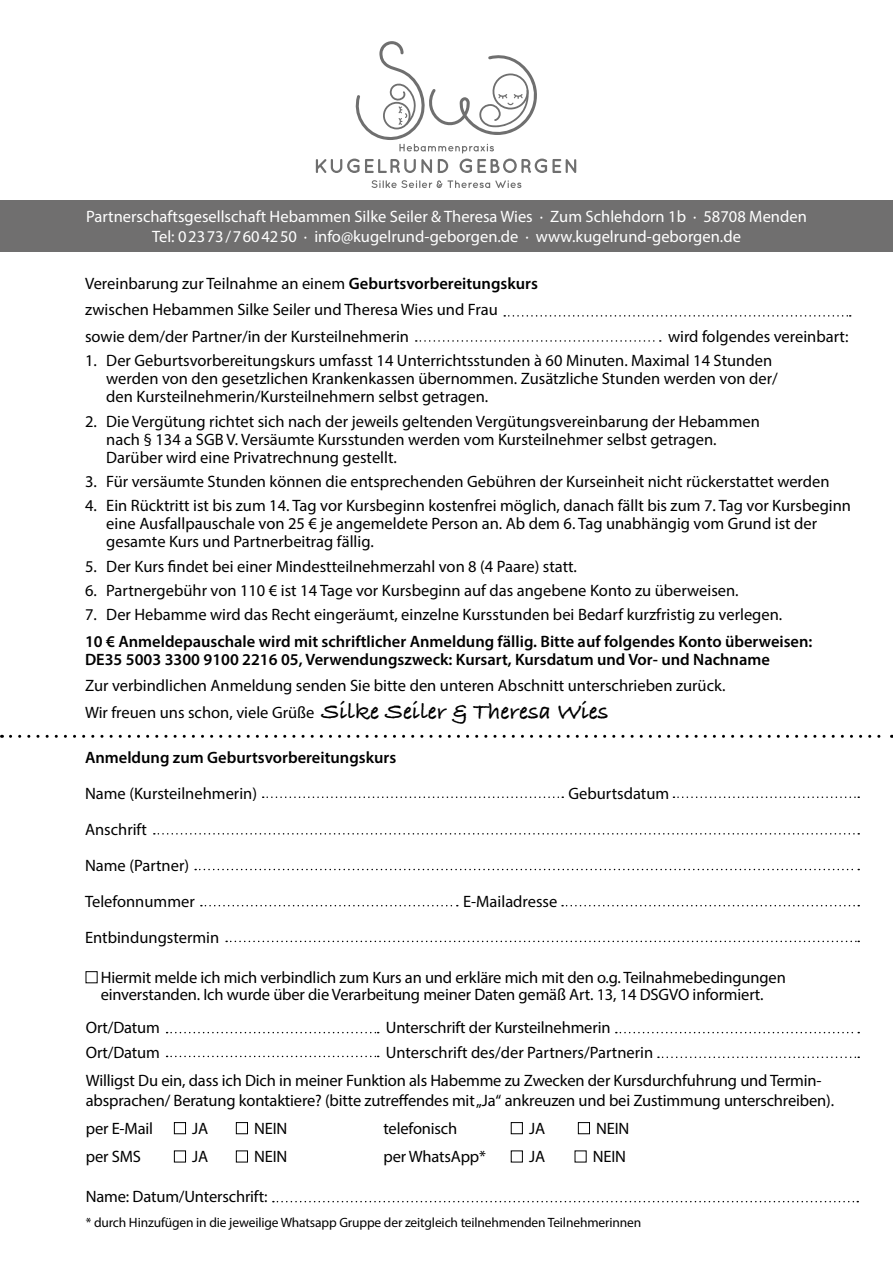
<style>
.page{position:relative;width:893px;height:1263px;background:#fff}
.page>*{position:absolute;margin:0;border:0;box-sizing:border-box;transform-origin:0 0}
.t1{font:16.5px/18px "Myriad Pro";color:#000}
.t2{font:600 16.5px/18px "Myriad Pro";color:#000}
.t3{font:16.5px/19.8px "Myriad Pro";color:#fff;text-align:center}
.t4{font:13.5px "Myriad Pro";letter-spacing:-.01em;color:#000}
.s1{font-weight:600}
.s2{font-family:"Bradley Hand ITCTT";font-weight:700;font-size:24px}
</style>
<div class="page">
<svg style="left:10px;top:735px;width:882px;height:3px"></svg>
<svg style="left:201px;top:905px;width:257px;height:1px"></svg>
<svg style="left:562px;top:905px;width:297px;height:1px"></svg>
<svg style="left:195px;top:869px;width:664px;height:1px"></svg>
<svg style="left:504px;top:315px;width:347px;height:2px"></svg>
<svg style="left:416px;top:340px;width:245px;height:2px"></svg>
<svg style="left:226px;top:941px;width:633px;height:1px"></svg>
<svg style="left:263px;top:796px;width:300px;height:2px"></svg>
<svg style="left:154px;top:833px;width:705px;height:1px"></svg>
<svg style="left:673px;top:796px;width:186px;height:2px"></svg>
<svg style="left:372px;top:180px;width:149px;height:8px"></svg>
<svg style="left:316px;top:41px;width:260px;height:132px"></svg>
<div style="left:0;top:200px;width:893px;height:51px;background:#706f6f"></div>
<div style="left:86px;top:971px;width:11px;height:12px;border:1px solid #000"></div>
<div style="left:174px;top:1122px;width:12px;height:12px;border:1px solid #000"></div>
<div style="left:236px;top:1122px;width:12px;height:12px;border:1px solid #000"></div>
<div style="left:511px;top:1122px;width:12px;height:12px;border:1px solid #000"></div>
<div style="left:578px;top:1122px;width:12px;height:12px;border:1px solid #000"></div>
<div style="left:174px;top:1151px;width:12px;height:11px;border:1px solid #000"></div>
<div style="left:236px;top:1151px;width:12px;height:11px;border:1px solid #000"></div>
<div style="left:511px;top:1151px;width:12px;height:11px;border:1px solid #000"></div>
<svg style="left:167px;top:1032px;width:212px;height:1px"></svg>
<svg style="left:616px;top:1032px;width:243px;height:1px"></svg>
<svg style="left:273px;top:1201px;width:585px;height:1px"></svg>
<svg style="left:658px;top:1056px;width:201px;height:2px"></svg>
<svg style="left:167px;top:1056px;width:212px;height:1px"></svg>
<p class="t3" style="left:86px;top:206px;width:722px">Partnerschaftsgesellschaft Hebammen Silke Seiler &amp; Theresa Wies · Zum Schlehdorn 1b · 58708 Menden<br>Tel: 02373/7604250 · info@kugelrund-geborgen.de · www.kugelrund-geborgen.de</p>
<p class="t1" style="left:85px;top:270px;width:454px;line-height:26.5px">Vereinbarung zur Teilnahme an einem <span class="s1">Geburtsvorbereitungskurs </span>zwischen Hebammen Silke Seiler und Theresa Wies und Frau sowie dem/der Partner/in der Kursteilnehmerin</p>
<p class="t1" style="left:668px;top:327px;width:182px">wird folgendes vereinbart:</p>
<p class="t1" style="left:106px;top:351px;width:673px;text-indent:-21px">1. Der Geburtsvorbereitungskurs umfasst 14 Unterrichtsstunden à 60 Minuten. Maximal 14 Stunden werden von den gesetzlichen Krankenkassen übernommen. Zusätzliche Stunden werden von der/ den Kursteilnehmerin/Kursteilnehmern selbst getragen.</p>
<p class="t1" style="left:106px;top:412px;width:655px;text-indent:-21px">2. Die Vergütung richtet sich nach der jeweils geltenden Vergütungsvereinbarung der Hebammen nach § 134 a SGB V. Versäumte Kursstunden werden vom Kursteilnehmer selbst getragen.<br>Darüber wird eine Privatrechnung gestellt.</p>
<p class="t1" style="left:85px;top:472px;width:746px">3. Für versäumte Stunden können die entsprechenden Gebühren der Kurseinheit nicht rückerstattet werden</p>
<p class="t1" style="left:106px;top:496px;width:746px;text-indent:-21px">4. Ein Rücktritt ist bis zum 14. Tag vor Kursbeginn kostenfrei möglich, danach fällt bis zum 7. Tag vor Kursbeginn eine Ausfallpauschale von 25 € je angemeldete Person an. Ab dem 6. Tag unabhängig vom Grund ist der gesamte Kurs und Partnerbeitrag fällig.</p>
<p class="t1" style="left:85px;top:557px;width:493px">5. Der Kurs findet bei einer Mindestteilnehmerzahl von 8 (4 Paare) statt.</p>
<p class="t1" style="left:85px;top:581px;width:655px">6. Partnergebühr von 110 € ist 14 Tage vor Kursbeginn auf das angebene Konto zu überweisen.</p>
<p class="t1" style="left:85px;top:606px;width:699px">7. Der Hebamme wird das Recht eingeräumt, einzelne Kursstunden bei Bedarf kurzfristig zu verlegen.</p>
<p class="t2" style="left:85px;top:632px;width:729px">10 € Anmeldepauschale wird mit schriftlicher Anmeldung fällig. Bitte auf folgendes Konto überweisen:<br>DE35 5003 3300 9100 2216 05, Verwendungszweck: Kursart, Kursdatum und Vor- und Nachname</p>
<p class="t1" style="left:85px;top:672px;width:642px;line-height:26.5px">Zur verbindlichen Anmeldung senden Sie bitte den unteren Abschnitt unterschrieben zurück.<br>Wir freuen uns schon, viele Grüße <span class="s2">Silke Seiler &amp; Theresa Wies</span></p>
<p class="t2" style="left:85px;top:747px;width:313px">Anmeldung zum Geburtsvorbereitungskurs</p>
<p class="t1" style="left:85px;top:784px;width:174px">Name (Kursteilnehmerin)</p>
<p class="t1" style="left:568px;top:784px;width:102px">Geburtsdatum</p>
<p class="t1" style="left:85px;top:811px;width:111px;line-height:36px">Anschrift<br>Name (Partner)<br>Telefonnummer</p>
<p class="t1" style="left:463px;top:892px;width:96px">E-Mailadresse</p>
<p class="t1" style="left:85px;top:928px;width:136px">Entbindungstermin</p>
<p class="t1" style="left:101px;top:969px;width:687px;line-height:16.5px">Hiermit melde ich mich verbindlich zum Kurs an und erkläre mich mit den o.g. Teilnahmebedingungen einverstanden. Ich wurde über die Verarbeitung meiner Daten gemäß Art. 13, 14 DSGVO informiert.</p>
<p class="t1" style="left:86px;top:1018px;width:76px">Ort/Datum</p>
<p class="t1" style="left:386px;top:1018px;width:226px">Unterschrift der Kursteilnehmerin</p>
<p class="t1" style="left:86px;top:1043px;width:76px">Ort/Datum</p>
<p class="t1" style="left:86px;top:1037px;width:737px;line-height:28.3px;text-indent:300px">Unterschrift des/der Partners/Partnerin<br>Willigst Du ein, dass ich Dich in meiner Funktion als Habemme zu Zwecken der Kursdurchfuhrung und Termin-</p>
<p class="t1" style="left:86px;top:1086px;width:750px;line-height:28.3px">absprachen/ Beratung kontaktiere? (bitte zutreffendes mit „Ja“ ankreuzen und bei Zustimmung unterschreiben). per E-Mail</p>
<p class="t1" style="left:192px;top:1119px;width:18px">JA</p>
<p class="t1" style="left:254px;top:1119px;width:35px">NEIN</p>
<p class="t1" style="left:383px;top:1119px;width:75px">telefonisch</p>
<p class="t1" style="left:529px;top:1119px;width:18px">JA</p>
<p class="t1" style="left:596px;top:1119px;width:35px">NEIN</p>
<p class="t1" style="left:86px;top:1147px;width:57px">per SMS</p>
<p class="t1" style="left:192px;top:1147px;width:18px">JA</p>
<p class="t1" style="left:254px;top:1147px;width:35px">NEIN</p>
<p class="t1" style="left:383px;top:1147px;width:104px">per WhatsApp*</p>
<p class="t1" style="left:529px;top:1147px;width:18px">JA</p>
<p class="t1" style="left:593px;top:1147px;width:35px">NEIN</p>
<p class="t1" style="left:86px;top:1187px;width:183px">Name: Datum/Unterschrift:</p>
<p class="t4" style="left:86px;top:1214px;width:557px">* durch Hinzufügen in die jeweilige Whatsapp Gruppe der zeitgleich teilnehmenden Teilnehmerinnen</p>
</div>
